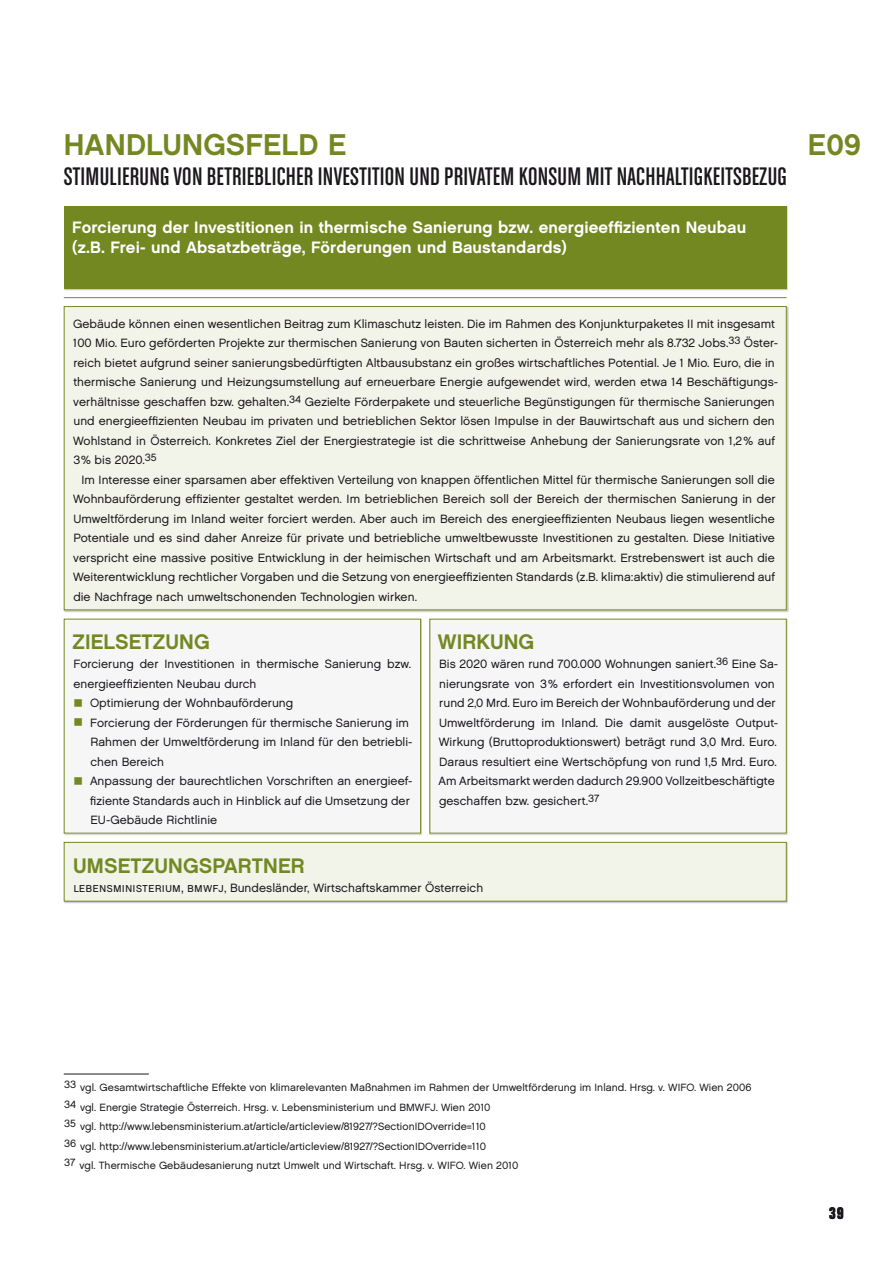
<style>
.page{position:relative;width:893px;height:1263px;background:#fff}
.page>*{position:absolute;margin:0;border:0;box-sizing:border-box;transform-origin:0 0}
.t1{font:30px "Chalet New York Nineteen Sixty";color:#748822}
.t2{font:27px "Chalet Comprime Cologne Sixty";letter-spacing:.01em;color:#1a171c}
.t3{font:21px "Chalet New York Nineteen Sixty";letter-spacing:.005em;color:#748822}
.t4{font:18px "Chalet Comprime Hong Kong Sixty";color:#1a171c}
.t5{font:16.5px/19.5px "Chalet New York Nineteen Sixty";letter-spacing:.01em;color:#fff}
.t6{font:12px/19.5px "Chalet London Nineteen Sixty";letter-spacing:.005em;color:#1a171c}
.t7{font:10.5px/19.5px "Chalet London Nineteen Sixty";letter-spacing:.005em;color:#1a171c}
.s1{font-family:"Chalet Book PSSC"}
</style>
<div class="page">
<div style="left:64px;top:206px;width:730px;height:90px;background:#1a171c;opacity:.25"></div>
<div style="left:64px;top:206px;width:723px;height:83px;background:#748822"></div>
<div style="left:64px;top:306px;width:733px;height:323px;background:#1a171c;opacity:.25"></div>
<div style="left:64px;top:307px;width:722px;height:303px;background:#f2f3e9"></div>
<div style="left:64px;top:619px;width:368px;height:233px;background:#1a171c;opacity:.25"></div>
<div style="left:64px;top:619px;width:357px;height:214px;background:#f6f6f7"></div>
<div style="left:430px;top:619px;width:372px;height:233px;background:#1a171c;opacity:.25"></div>
<div style="left:430px;top:619px;width:356px;height:214px;background:#f6f6f7"></div>
<div style="left:64px;top:842px;width:730px;height:78px;background:#1a171c;opacity:.25"></div>
<div style="left:64px;top:842px;width:722px;height:59px;background:#f2f3e9"></div>
<div style="left:64px;top:842px;width:723px;height:59px;border:1px solid #748822"></div>
<hr style="left:64px;top:297px;width:723px;height:1px;background:#748822">
<hr style="left:64px;top:1074px;width:85px;height:1px;background:#1a171c">
<h1 class="t1" style="left:64px;top:127px;width:42px">Handlungsfeld</h1>
<h1 class="t1" style="left:328px;top:127px;width:20px">E</h1>
<h2 class="t2" style="left:64px;top:162px;width:724px">STIMULIERUNG VON BETRIEBLICHER INVESTITION UND PRIVATEM KONSUM MIT NACHHALTIGKEITSBEZUG</h2>
<h3 class="t5" style="left:72px;top:218px;width:675px">Forcierung der Investitionen in thermische Sanierung bzw. energieeffizienten Neubau (z.B. Frei- und Absatzbeträge, Förderungen und Baustandards)</h3>
<h1 class="t1" style="left:808px;top:127px;width:54px">E09</h1>
<p class="t6" style="left:73px;top:314px;width:707px">Gebäude können einen wesentlichen Beitrag zum Klimaschutz leisten. Die im Rahmen des Konjunkturpaketes II mit insgesamt 100 Mio. Euro geförderten Projekte zur thermischen Sanierung von Bauten sicherten in Österreich mehr als 8.732 Jobs.<sup>33</sup> Öster&shy;reich bietet aufgrund seiner sanierungsbedürftigten Altbausubstanz ein großes wirtschaftliches Potential. Je 1 Mio. Euro, die in thermische Sanierung und Heizungsumstellung auf erneuerbare Energie aufgewendet wird, werden etwa 14 Beschäftigungs&shy;verhältnisse geschaffen bzw. gehalten.<sup>34</sup> Gezielte Förderpakete und steuerliche Begünstigungen für thermische Sanierungen und energieeffizienten Neubau im privaten und betrieblichen Sektor lösen Impulse in der Bauwirtschaft aus und sichern den Wohlstand in Österreich. Konkretes Ziel der Energiestrategie ist die schrittweise Anhebung der Sanierungsrate von 1,2% auf 3% bis 2020.<sup>35</sup></p>
<p class="t6" style="left:73px;top:470px;width:704px;text-align:justify;text-indent:8px">Im Interesse einer sparsamen aber effektiven Verteilung von knappen öffentlichen Mittel für thermische Sanierungen soll die Wohnbauförderung effizienter gestaltet werden. Im betrieblichen Bereich soll der Bereich der thermischen Sanierung in der Umweltförderung im Inland weiter forciert werden. Aber auch im Bereich des energieeffizienten Neubaus liegen wesentliche Potentiale und es sind daher Anreize für private und betriebliche umweltbewusste Investitionen zu gestalten. Diese Initiative verspricht eine massive positive Entwicklung in der heimischen Wirtschaft und am Arbeitsmarkt. Erstrebenswert ist auch die Weiterentwicklung rechtlicher Vorgaben und die Setzung von energieeffizienten Standards (z.B. klima:aktiv) die stimulierend auf die Nachfrage nach umweltschonenden Technologien wirken.</p>
<h3 class="t3" style="left:72px;top:629px;width:139px">ZIELSETZUNG</h3>
<p class="t6" style="left:73px;top:654px;width:339px">Forcierung der Investitionen in thermische Sanierung bzw.</p>
<p class="t6" style="left:73px;top:674px;width:185px">energieeffizienten Neubau durch</p>
<p class="t6" style="left:90px;top:693px;width:205px">Optimierung der Wohnbauförderung</p>
<p class="t6" style="left:90px;top:713px;width:320px">Forcierung der Förderungen für thermische Sanierung im</p>
<p class="t6" style="left:90px;top:732px;width:324px">Rahmen der Umweltförderung im Inland für den betriebli-</p>
<p class="t6" style="left:90px;top:752px;width:75px">chen Bereich</p>
<p class="t6" style="left:90px;top:771px;width:324px">Anpassung der baurechtlichen Vorschriften an energieef-</p>
<p class="t6" style="left:90px;top:791px;width:321px">fiziente Standards auch in Hinblick auf die Umsetzung der</p>
<p class="t6" style="left:90px;top:810px;width:128px">EU-Gebäude Richtlinie</p>
<h3 class="t3" style="left:438px;top:629px;width:98px">WIRKUNG</h3>
<p class="t6" style="left:439px;top:654px;width:341px">Bis 2020 wären rund 700.000 Wohnungen saniert.<sup>36</sup> Eine Sa&shy;nierungsrate von 3% erfordert ein Investitionsvolumen von rund 2,0 Mrd. Euro im Bereich der Wohnbauförderung und der Umweltförderung im Inland. Die damit ausgelöste Output-Wirkung (Bruttoproduktionswert) beträgt rund 3,0 Mrd. Euro.<br>Daraus resultiert eine Wertschöpfung von rund 1,5 Mrd. Euro.<br>Am Arbeitsmarkt werden dadurch 29.900 Vollzeitbeschäftigte geschaffen bzw. gesichert.<sup>37</sup></p>
<h3 class="t3" style="left:73px;top:853px;width:231px">UMSETZUNGSPARTNER</h3>
<p class="t6" style="left:73px;top:878px;width:411px"><span class="s1">LEBENSMINISTERIUM, BMWFJ</span>, Bundesländer, Wirtschaftskammer Österreich</p>
<p class="t7" style="left:64px;top:1078px;width:689px">33 vgl. Gesamtwirtschaftliche Effekte von klimarelevanten Maßnahmen im Rahmen der Umweltförderung im Inland. Hrsg. v. WIFO. Wien 2006<br>34 vgl. Energie Strategie Österreich. Hrsg. v. Lebensministerium und BMWFJ. Wien 2010<br>35 vgl. http://www.lebensministerium.at/article/articleview/81927/?SectionIDOverride=110<br>36 vgl. http://www.lebensministerium.at/article/articleview/81927/?SectionIDOverride=110<br>37 vgl. Thermische Gebäudesanierung nutzt Umwelt und Wirtschaft. Hrsg. v. WIFO. Wien 2010</p>
<h3 class="t4" style="left:829px;top:1203px;width:16px">39</h3>
</div>
